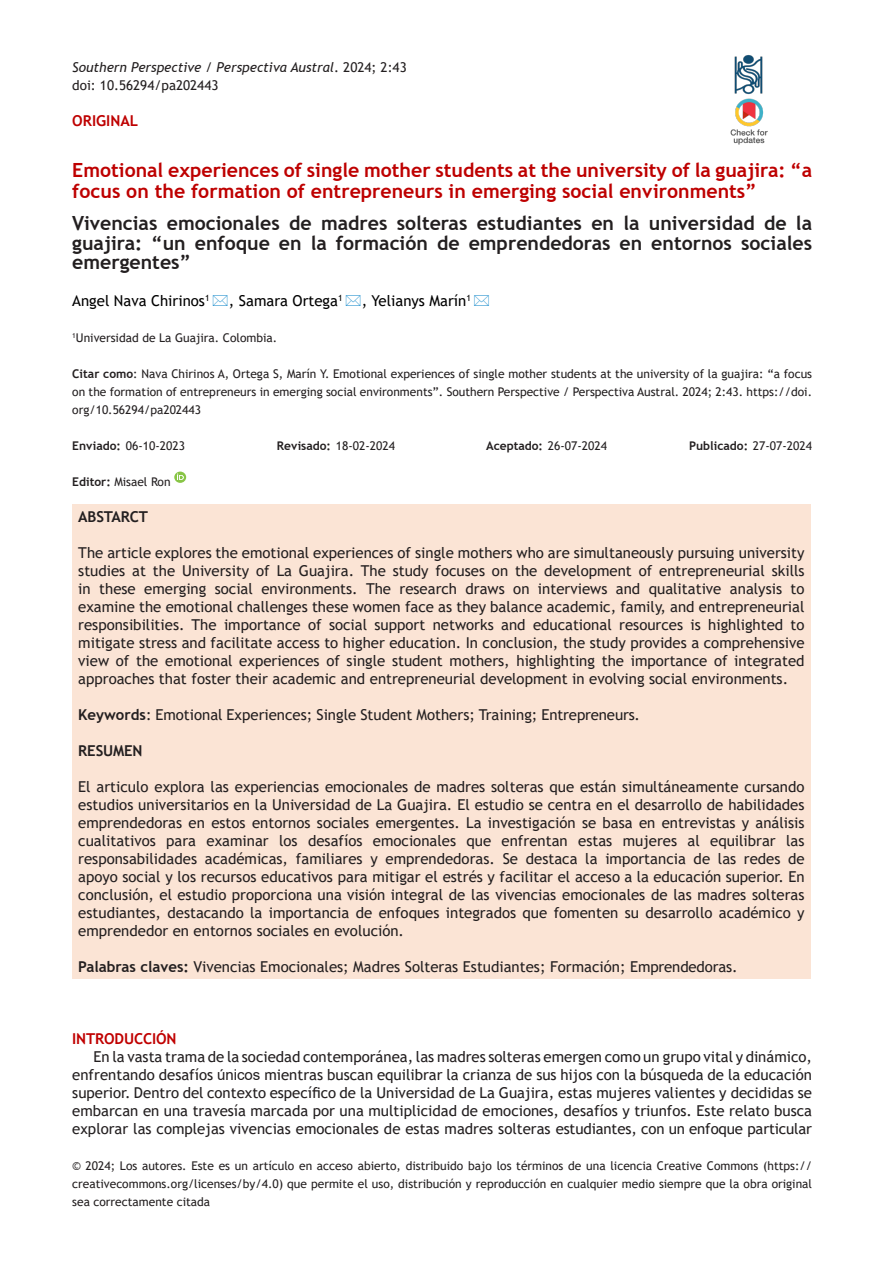
<style>
.page{position:relative;width:893px;height:1263px;background:#fff}
.page>*{position:absolute;margin:0;border:0;box-sizing:border-box;transform-origin:0 0}
.t1{font:700 19.5px/19.5px "Trebuchet MS";color:#231f20;text-align:justify}
.t2{font:700 19.5px/21px "Trebuchet MS";color:#be0000}
.Body_Text{font:15px/18px "Trebuchet MS";color:#231f20;text-align:justify}
.Heading_1{font:15px/18px "Trebuchet MS";letter-spacing:-.01em;color:#231f20;text-align:justify}
.t3{font:15px "Trebuchet MS";color:#000}
.Heading_1-2{font:700 15px "Trebuchet MS";letter-spacing:-.01em;color:#231f20}
.Heading_1-3{font:700 15px "Trebuchet MS";letter-spacing:-.01em;color:#c00000}
.t4{font:700 15px "Trebuchet MS";color:#be0000}
.t5{font:italic 13.5px "Trebuchet MS";color:#231f20}
.t6{font:13.5px "Trebuchet MS";color:#231f20}
.t7{font:12px/18px "Trebuchet MS";color:#231f20;text-align:justify}
.t8{font:700 12px "Trebuchet MS";color:#231f20}
.s1{font-style:normal}
.s2{font-weight:700}
.s3{font-weight:400}
.s4{font-family:"Arial"}
</style>
<div class="page">
<img style="left:734px;top:55px;width:29px;height:40px">
<img style="left:730px;top:98px;width:38px;height:47px">
<div style="left:72px;top:504px;width:739px;height:474px;background:#fbe4d5"></div>
<svg style="left:174px;top:472px;width:12px;height:11px"></svg>
<p class="t5" style="left:72px;top:59px;width:336px">Southern Perspective / Perspectiva Austral<span class="s1">. 2024; 2:43</span></p>
<p class="t6" style="left:72px;top:77px;width:148px">doi: 10.56294/pa202443</p>
<p class="t4" style="left:72px;top:111px;width:67px">ORIGINAL</p>
<p class="t2" style="left:72px;top:159px;width:741px">Emotional experiences of single mother students at the university of la guajira: “a focus on the formation of entrepreneurs in emerging social environments”</p>
<p class="t1" style="left:72px;top:214px;width:741px">Vivencias emocionales de madres solteras estudiantes en la universidad de la guajira: “un enfoque en la formación de emprendedoras en entornos sociales emergentes”</p>
<p class="t3" style="left:72px;top:291px;width:139px">Angel Nava Chirinos<sup>1</sup></p>
<p class="t3" style="left:229px;top:291px;width:115px">, Samara Ortega<sup>1</sup></p>
<p class="t3" style="left:362px;top:291px;width:111px">, Yelianys Marín<sup>1</sup></p>
<p class="t7" style="left:72px;top:329px;width:207px"><sup>1</sup>Universidad de La Guajira. Colombia.</p>
<p class="t7" style="left:72px;top:365px;width:741px"><span class="s2">Citar como</span>: Nava Chirinos A, Ortega S, Marín Y. Emotional experiences of single mother students at the university of la guajira: “a focus on the formation of entrepreneurs in emerging social environments”. Southern Perspective / Perspectiva Austral. 2024; 2:43. https://doi. org/10.56294/pa202443</p>
<p class="t7" style="left:72px;top:437px;width:114px"><span class="s2">Enviado:</span> 06-10-2023</p>
<p class="t7" style="left:277px;top:437px;width:120px"><span class="s2">Revisado:</span> 18-02-2024</p>
<p class="t7" style="left:486px;top:437px;width:122px"><span class="s2">Aceptado:</span> 26-07-2024</p>
<p class="t8" style="left:689px;top:438px;width:124px">Publicado: <span class="s3">27-07-2024</span></p>
<p class="t7" style="left:72px;top:473px;width:100px"><span class="s2">Editor:</span> Misael Ron</p>
<p class="Heading_1-2" style="left:78px;top:507px;width:71px">ABSTARCT</p>
<p class="Body_Text" style="left:78px;top:544px;width:728px">The article explores the emotional experiences of single mothers who are simultaneously pursuing university studies at the University of La Guajira. The study focuses on the development of entrepreneurial skills in these emerging social environments. The research draws on interviews and qualitative analysis to examine the emotional challenges these women face as they balance academic, family, and entrepreneurial responsibilities. The importance of social support networks and educational resources is highlighted to mitigate stress and facilitate access to higher education. In conclusion, the study provides a comprehensive view of the emotional experiences of single student mothers, highlighting the importance of integrated approaches that foster their academic and entrepreneurial development in evolving social environments.</p>
<p class="Body_Text" style="left:78px;top:706px;width:563px"><span class="s2">Keywords</span>: Emotional Experiences; Single Student Mothers; Training; Entrepreneurs.</p>
<p class="Heading_1-2" style="left:78px;top:741px;width:66px">RESUMEN</p>
<p class="Body_Text" style="left:78px;top:778px;width:728px">El articulo explora las experiencias emocionales de madres solteras que están simultáneamente cursando estudios universitarios en la Universidad de La Guajira. El estudio se centra en el desarrollo de habilidades emprendedoras en estos entornos sociales emergentes. La investigación se basa en entrevistas y análisis cualitativos para examinar los desafíos emocionales que enfrentan estas mujeres al equilibrar las responsabilidades académicas, familiares y emprendedoras. Se destaca la importancia de las redes de apoyo social y los recursos educativos para mitigar el estrés y facilitar el acceso a la educación superior. En conclusión, el estudio proporciona una visión integral de las vivencias emocionales de las madres solteras estudiantes, destacando la importancia de enfoques integrados que fomenten su desarrollo académico y emprendedor en entornos sociales en evolución.</p>
<p class="Body_Text" style="left:78px;top:958px;width:661px"><span class="s2">Palabras claves:</span> Vivencias Emocionales; Madres Solteras Estudiantes; Formación; Emprendedoras.</p>
<p class="Heading_1-3" style="left:72px;top:1029px;width:106px">INTRODUCCIÓN</p>
<p class="Heading_1" style="left:72px;top:1048px;width:741px;text-indent:21px">En la vasta trama de la sociedad contemporánea, las madres solteras emergen como un grupo vital y dinámico, enfrentando desafíos <span class="s4">únicos</span> mientras buscan equilibrar la crianza de sus hijos con la búsqueda de la educación superior. Dentro del contexto específico de la Universidad de La Guajira, estas mujeres valientes y decididas se embarcan en una travesía marcada por una multiplicidad de emociones, desafíos y triunfos. Este relato busca explorar las complejas vivencias emocionales de estas madres solteras estudiantes, con un enfoque particular</p>
<p class="t7" style="left:72px;top:1157px;width:741px">© 2024; Los autores. Este es un artículo en acceso abierto, distribuido bajo los términos de una licencia Creative Commons (https:// creativecommons.org/licenses/by/4.0) que permite el uso, distribución y reproducción en cualquier medio siempre que la obra original sea correctamente citada</p>
</div>
